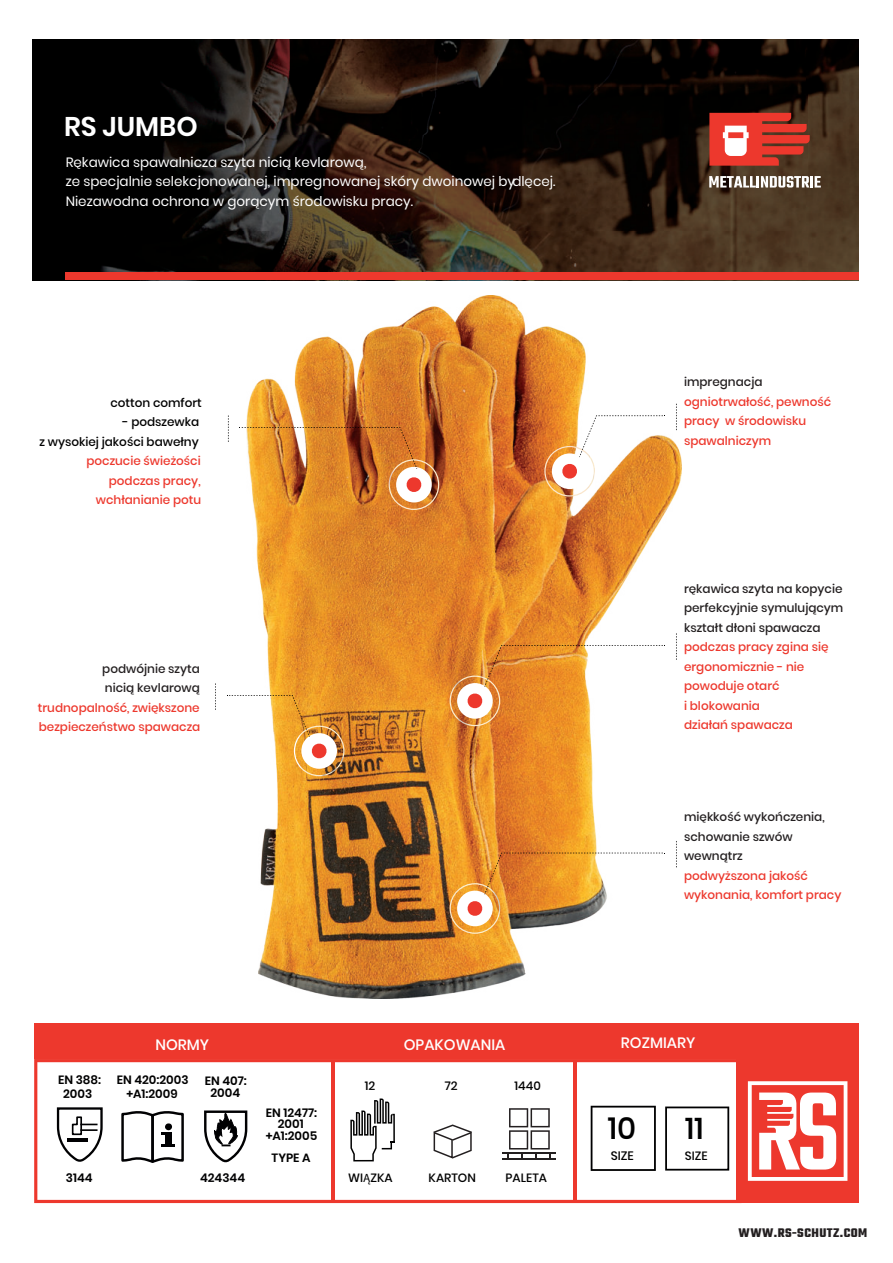
<style>
.page{position:relative;width:893px;height:1263px;background:#fff}
.page>*{position:absolute;margin:0;border:0;box-sizing:border-box;transform-origin:0 0}
.t1{font:500 30.6px "Poppins";color:#000001}
.t2{font:500 30px "Poppins";color:#000001}
.t3{font:600 27px "Poppins";color:#fff}
.t4{font:500 15px "Poppins";color:#fff}
.t5{font:13.5px/19.5px "Poppins";color:#fff}
.t6{font:700 13.5px "Teko";letter-spacing:.035em;color:#231f20}
.t7{font:500 12.15px "Poppins";color:#000001}
.t8{font:500 12px/19.5px "Poppins";color:#ed382d}
.t9{font:500 12px/19.5px "Poppins";color:#231f20}
.t10{font:500 12px/19.5px "Poppins";color:#000001;text-align:right}
.t11{font:600 12px/11.7px "Poppins";color:#000001;text-align:center}
.t12{font:600 12px "Poppins";color:#000002}
.s1{font-family:"Myriad Pro";font-weight:400}
</style>
<div class="page">
<img style="left:246px;top:295px;width:436px;height:703px">
<img style="left:32px;top:39px;width:827px;height:241px">
<div style="left:65px;top:273px;width:794px;height:7px;background:#ed382d"></div>
<svg style="left:34px;top:1059px;width:702px;height:144px"></svg>
<hr style="left:331px;top:1060px;width:3px;height:141px;background:#ed382d">
<div style="left:34px;top:1023px;width:825px;height:36px;background:#ed382d"></div>
<svg style="left:591px;top:1106px;width:65px;height:65px"></svg>
<hr style="left:503px;top:1152px;width:53px;height:1px;background:#231f20">
<hr style="left:503px;top:1158px;width:53px;height:2px;background:#231f20">
<svg style="left:508px;top:1108px;width:42px;height:50px"></svg>
<svg style="left:350px;top:1098px;width:45px;height:63px"></svg>
<svg style="left:434px;top:1124px;width:38px;height:34px"></svg>
<div style="left:736px;top:1059px;width:123px;height:144px;background:#ed382d"></div>
<svg style="left:748px;top:1081px;width:99px;height:100px"></svg>
<hr style="left:573px;top:1060px;width:3px;height:141px;background:#ed382d">
<svg style="left:709px;top:176px;width:112px;height:12px"></svg>
<svg style="left:709px;top:113px;width:101px;height:53px;background:#cd4d41"></svg>
<img style="left:544px;top:446px;width:51px;height:50px">
<div style="left:552px;top:453px;width:35px;height:36px;background:#fff;border-radius:50%"></div>
<svg style="left:562px;top:464px;width:15px;height:15px"></svg>
<svg style="left:676px;top:404px;width:1px;height:26px"></svg>
<svg style="left:579px;top:415px;width:86px;height:42px"></svg>
<img style="left:450px;top:675px;width:50px;height:51px">
<div style="left:457px;top:683px;width:36px;height:36px;background:#fff;border-radius:50%"></div>
<svg style="left:467px;top:693px;width:16px;height:16px"></svg>
<svg style="left:676px;top:633px;width:1px;height:27px"></svg>
<svg style="left:484px;top:645px;width:181px;height:42px"></svg>
<img style="left:450px;top:883px;width:50px;height:51px">
<div style="left:457px;top:891px;width:36px;height:35px;background:#fff;border-radius:50%"></div>
<svg style="left:467px;top:901px;width:16px;height:15px"></svg>
<svg style="left:676px;top:841px;width:1px;height:26px"></svg>
<svg style="left:484px;top:853px;width:181px;height:41px"></svg>
<img style="left:294px;top:726px;width:50px;height:50px">
<div style="left:301px;top:733px;width:36px;height:36px;background:#fff;border-radius:50%"></div>
<svg style="left:311px;top:743px;width:16px;height:16px"></svg>
<svg style="left:215px;top:683px;width:1px;height:27px"></svg>
<svg style="left:227px;top:695px;width:83px;height:42px"></svg>
<img style="left:389px;top:459px;width:50px;height:51px">
<div style="left:396px;top:467px;width:36px;height:35px;background:#fff;border-radius:50%"></div>
<svg style="left:406px;top:477px;width:16px;height:15px"></svg>
<svg style="left:228px;top:415px;width:1px;height:27px"></svg>
<img style="left:241px;top:427px;width:176px;height:42px">
<svg style="left:665px;top:1106px;width:64px;height:64px"></svg>
<svg style="left:120px;top:1109px;width:65px;height:56px"></svg>
<hr style="left:161px;top:1144px;width:14px;height:3px;background:#000002">
<div style="left:165px;top:1123px;width:7px;height:7px;background:#000002;border-radius:50%"></div>
<svg style="left:56px;top:1106px;width:48px;height:57px"></svg>
<svg style="left:203px;top:1109px;width:46px;height:54px"></svg>
<h3 class="t3" style="left:64px;top:111px;width:135px">RS JUMBO</h3>
<p class="t5" style="left:66px;top:152px;width:491px">Rękawica spawalnicza szyta nicią kevlarową,<br>ze specjalnie selekcjonowanej, impregnowanej skóry dwoinowej bydlęcej.<br>Niezawodna ochrona w gorącym środowisku pracy.</p>
<p class="t10" style="left:110px;top:394px;width:93px">cotton comfort</p>
<p class="t10" style="left:40px;top:412px;width:161px">- podszewka<br>z wysokiej jakości bawełny</p>
<p class="t8" style="left:86px;top:451px;width:116px;text-align:right">poczucie świeżości podczas pracy, wchłanianie potu</p>
<p class="t9" style="left:102px;top:659px;width:99px">podwójnie szyta nicią kevlarową</p>
<p class="t8" style="left:38px;top:698px;width:164px">trudnopalność, zwiększone bezpieczeństwo spawacza</p>
<p class="t9" style="left:684px;top:373px;width:80px">impregnacja</p>
<p class="t8" style="left:684px;top:392px;width:149px">ogniotrwałość, pewność pracy w środowisku spawalniczym</p>
<p class="t9" style="left:684px;top:579px;width:161px;text-align:justify">rękawica szyta na kopycie perfekcyjnie symulującym kształt dłoni spawacza</p>
<p class="t8" style="left:684px;top:637px;width:146px">podczas pracy zgina się ergonomicznie - nie powoduje otarć<br>i blokowania<br>działań spawacza</p>
<p class="t9" style="left:684px;top:807px;width:142px">miękkość wykończenia, schowanie szwów wewnątrz</p>
<p class="t8" style="left:684px;top:866px;width:159px">podwyższona jakość wykonania, komfort pracy</p>
<p class="t11" style="left:58px;top:1073px;width:45px;line-height:13.8px">EN 388:<br>2003</p>
<p class="t4" style="left:155px;top:1038px;width:55px">NORMY</p>
<p class="t4" style="left:404px;top:1038px;width:103px">OPAKOWANIA</p>
<p class="t4" style="left:621px;top:1037px;width:76px">ROZMIARY</p>
<p class="t11" style="left:117px;top:1074px;width:73px;line-height:13.2px">EN 420:2003 +A1:2009</p>
<p class="t11" style="left:205px;top:1075px;width:44px">EN 407:<br>2004</p>
<p class="t11" style="left:266px;top:1107px;width:53px">EN 12477:<br>2001 +A1:2005</p>
<p class="t11" style="left:272px;top:1152px;width:41px">TYPE A</p>
<p class="t10" style="left:445px;top:1077px;width:14px">72</p>
<p class="t10" style="left:365px;top:1077px;width:12px">12</p>
<p class="t10" style="left:514px;top:1077px;width:28px">1440</p>
<h1 class="t1" style="left:608px;top:1115px;width:30px">10</h1>
<p class="t7" style="left:611px;top:1151px;width:25px">SIZE</p>
<h2 class="t2" style="left:685px;top:1116px;width:20px">11</h2>
<p class="t10" style="left:685px;top:1147px;width:24px">SIZE</p>
<p class="t12" style="left:66px;top:1171px;width:28px">3144</p>
<p class="t12" style="left:200px;top:1171px;width:47px">424344</p>
<p class="t10" style="left:348px;top:1169px;width:46px">WI<span class="s1">Ą</span>ZKA</p>
<p class="t10" style="left:429px;top:1169px;width:49px">KARTON</p>
<p class="t10" style="left:506px;top:1169px;width:43px">PALETA</p>
<p class="t6" style="left:739px;top:1225px;width:130px">WWW.RS-SCHUTZ.COM</p>
</div>
